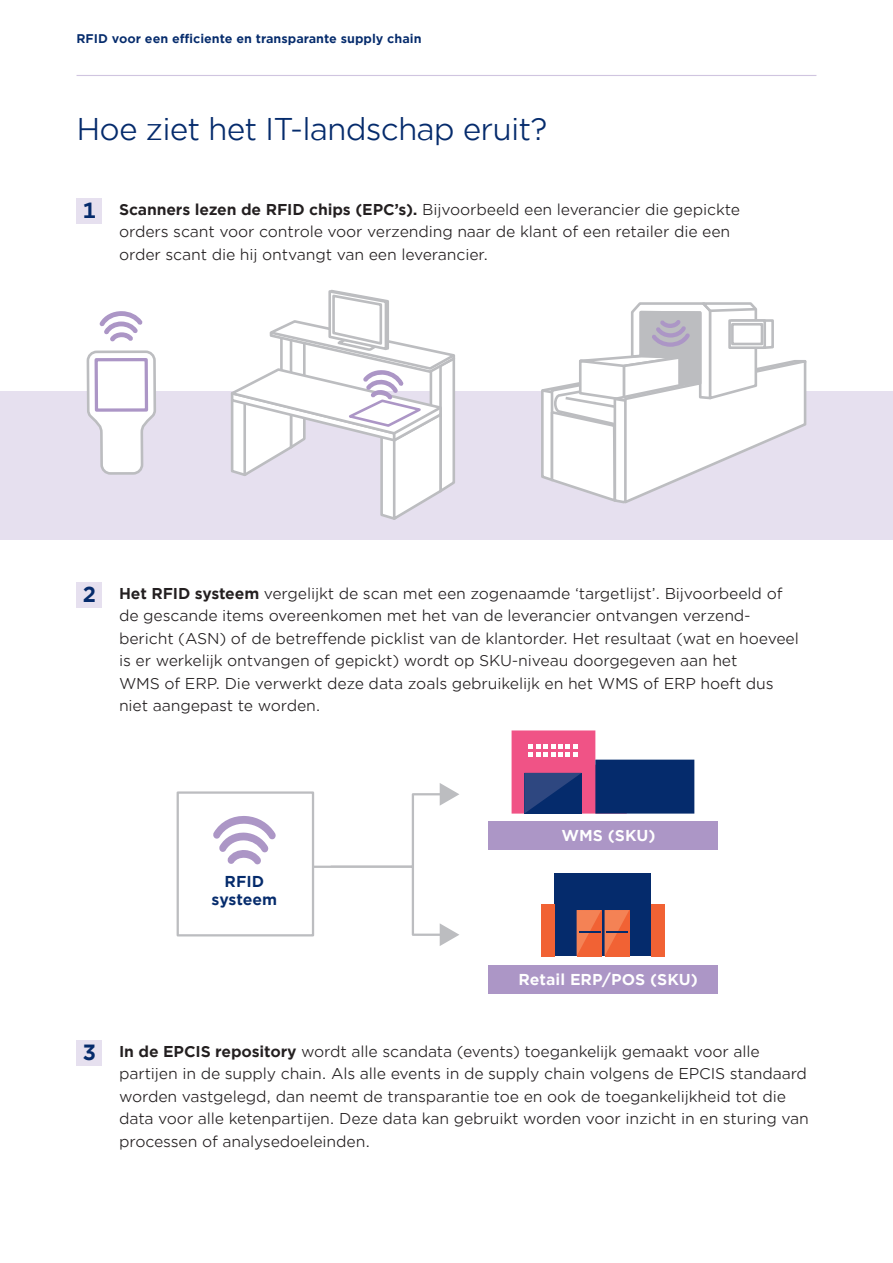
<style>
.page{position:relative;width:893px;height:1263px;background:#fff}
.page>*{position:absolute;margin:0;border:0;box-sizing:border-box;transform-origin:0 0}
.Kop{font:30px "Gotham Office";letter-spacing:-.03em;color:#052b6c}
.t1{font:700 21px "Gotham Office";color:#052b6c}
.Bodytekst{font:15px "Gotham Office";letter-spacing:-.01em;color:#231f20}
.t2{font:700 15px "Gotham Office";color:#fff}
.t3{font:700 15px/18.1px "Gotham Office";color:#052b6c;text-align:center}
.t4{font:700 12px "Gotham Office";color:#052b6c}
.s1{font-weight:700}
</style>
<div class="page">
<hr style="left:77px;top:75px;width:739px;height:1px;background:#d0c5e0">
<div style="left:0;top:392px;width:893px;height:148px;background:#e6e0ef"></div>
<svg style="left:225px;top:289px;width:237px;height:231px"></svg>
<svg style="left:85px;top:311px;width:72px;height:164px"></svg>
<div style="left:96px;top:360px;width:50px;height:50px;background:#fff"></div>
<div style="left:95px;top:358px;width:53px;height:54px;border:3px solid #ac96c6"></div>
<svg style="left:539px;top:302px;width:269px;height:202px"></svg>
<div style="left:177px;top:791px;width:137px;height:145px;border:2px solid #bcbdc0"></div>
<svg style="left:311px;top:783px;width:148px;height:163px"></svg>
<div style="left:488px;top:966px;width:230px;height:28px;background:#ac96c6"></div>
<div style="left:555px;top:873px;width:96px;height:83px;background:#052b6c"></div>
<svg style="left:577px;top:910px;width:52px;height:46px;background:#dd6b47"></svg>
<div style="left:542px;top:904px;width:13px;height:52px;background:#f16234"></div>
<div style="left:651px;top:904px;width:13px;height:52px;background:#f16234"></div>
<div style="left:488px;top:822px;width:230px;height:28px;background:#ac96c6"></div>
<svg style="left:512px;top:730px;width:182px;height:83px"></svg>
<svg style="left:213px;top:816px;width:63px;height:49px"></svg>
<div style="left:77px;top:198px;width:25px;height:26px;background:#e6e0ef"></div>
<div style="left:77px;top:582px;width:25px;height:26px;background:#e6e0ef"></div>
<div style="left:77px;top:1040px;width:25px;height:26px;background:#e6e0ef"></div>
<p class="t4" style="left:77px;top:30px;width:346px">RFID voor een efficiente en transparante supply chain</p>
<p class="Kop" style="left:77px;top:109px;width:472px">Hoe ziet het IT-landschap eruit?</p>
<p class="t1" style="left:83px;top:195px;width:15px">1</p>
<p class="Bodytekst" style="left:119px;top:199px;width:622px"><span class="s1">Scanners lezen de RFID chips (EPC’s).</span> Bijvoorbeeld een leverancier die gepickte</p>
<p class="Bodytekst" style="left:119px;top:222px;width:613px">orders scant voor controle voor verzending naar de klant of een retailer die een</p>
<p class="Bodytekst" style="left:119px;top:244px;width:371px">order scant die hij ontvangt van een leverancier.</p>
<p class="t1" style="left:83px;top:580px;width:15px">2</p>
<p class="Bodytekst" style="left:119px;top:583px;width:665px"><span class="s1">Het RFID systeem</span> vergelijkt de scan met een zogenaamde ‘targetlijst’. Bijvoorbeeld of</p>
<p class="Bodytekst" style="left:119px;top:606px;width:633px">de gescande items overeenkomen met het van de leverancier ontvangen verzend-</p>
<p class="Bodytekst" style="left:119px;top:628px;width:681px">bericht (ASN) of de betreffende picklist van de klantorder. Het resultaat (wat en hoeveel</p>
<p class="Bodytekst" style="left:119px;top:651px;width:620px">is er werkelijk ontvangen of gepickt) wordt op SKU-niveau doorgegeven aan het</p>
<p class="Bodytekst" style="left:119px;top:673px;width:656px">WMS of ERP. Die verwerkt deze data zoals gebruikelijk en het WMS of ERP hoeft dus</p>
<p class="Bodytekst" style="left:119px;top:696px;width:203px">niet aangepast te worden.</p>
<p class="t3" style="left:212px;top:872px;width:67px">RFID systeem</p>
<p class="t2" style="left:561px;top:825px;width:96px">WMS (SKU)</p>
<p class="t2" style="left:519px;top:969px;width:181px">Retail ERP/POS (SKU)</p>
<p class="t1" style="left:83px;top:1038px;width:15px">3</p>
<p class="Bodytekst" style="left:119px;top:1041px;width:642px"><span class="s1">In de EPCIS repository</span> wordt alle scandata (events) toegankelijk gemaakt voor alle</p>
<p class="Bodytekst" style="left:119px;top:1064px;width:689px">partijen in de supply chain. Als alle events in de supply chain volgens de EPCIS standaard</p>
<p class="Bodytekst" style="left:119px;top:1086px;width:668px">worden vastgelegd, dan neemt de transparantie toe en ook de toegankelijkheid tot die</p>
<p class="Bodytekst" style="left:119px;top:1109px;width:691px">data voor alle ketenpartijen. Deze data kan gebruikt worden voor inzicht in en sturing van</p>
<p class="Bodytekst" style="left:119px;top:1131px;width:252px">processen of analysedoeleinden.</p>
</div>
